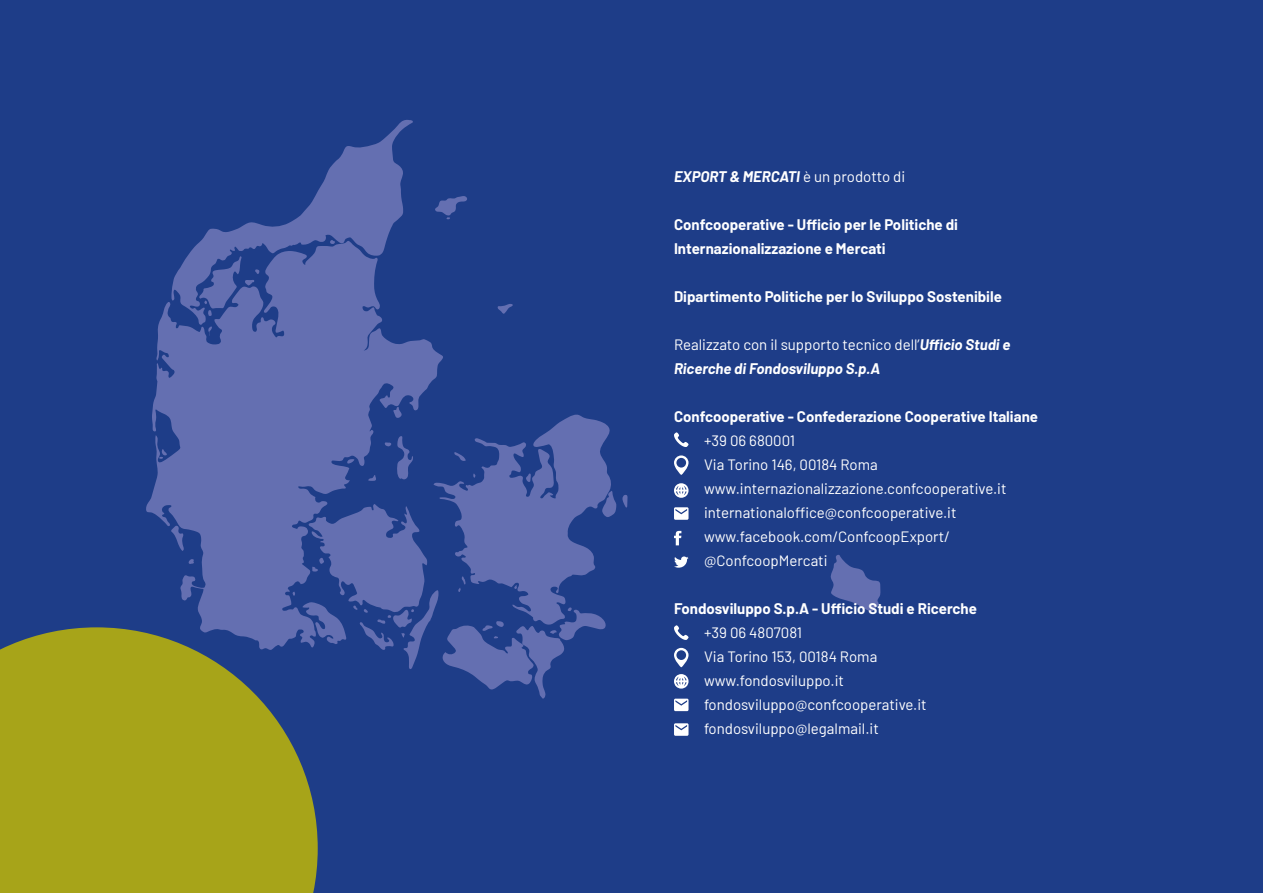
<style>
.page{position:relative;width:1263px;height:893px;background:#1e3d88}
.page>*{position:absolute;margin:0;border:0;box-sizing:border-box;transform-origin:0 0}
.t1{font:15px/24px "Barlow";color:#fff}
.t2{font:700 15px/24px "Barlow";color:#fff}
.t3{font:italic 700 15px/24px "Barlow";color:#fff}
.s1{font-weight:400;font-style:normal}
</style>
<div class="page">
<svg style="left:0;top:627px;width:318px;height:266px;background:#9a9a23"></svg>
<svg style="left:674px;top:723px;width:14px;height:13px"></svg>
<svg style="left:674px;top:699px;width:14px;height:12px"></svg>
<svg style="left:674px;top:507px;width:14px;height:13px"></svg>
<svg style="left:674px;top:483px;width:14px;height:15px"></svg>
<svg style="left:674px;top:674px;width:14px;height:15px"></svg>
<svg style="left:674px;top:648px;width:14px;height:19px"></svg>
<svg style="left:674px;top:455px;width:14px;height:20px"></svg>
<svg style="left:674px;top:625px;width:15px;height:15px"></svg>
<svg style="left:674px;top:432px;width:15px;height:15px"></svg>
<svg style="left:674px;top:556px;width:14px;height:12px"></svg>
<svg style="left:674px;top:531px;width:7px;height:14px"></svg>
<svg style="left:622px;top:495px;width:5px;height:13px"></svg>
<svg style="left:830px;top:555px;width:50px;height:56px"></svg>
<svg style="left:201px;top:120px;width:212px;height:121px"></svg>
<svg style="left:146px;top:241px;width:297px;height:409px;fill:#646fb1"></svg>
<svg style="left:435px;top:196px;width:32px;height:23px"></svg>
<svg style="left:497px;top:304px;width:16px;height:10px"></svg>
<svg style="left:302px;top:407px;width:314px;height:292px"></svg>
<p class="t3" style="left:674px;top:164px;width:233px">EXPORT &amp; MERCATI <span class="s1">è un prodotto di</span></p>
<p class="t2" style="left:674px;top:212px;width:286px">Confcooperative - Ufficio per le Politiche di<br>Internazionalizzazione e Mercati</p>
<p class="t2" style="left:674px;top:284px;width:329px">Dipartimento Politiche per lo Sviluppo Sostenibile</p>
<p class="t3" style="left:674px;top:332px;width:338px"><span class="s1">Realizzato con il supporto tecnico dell’</span>Ufficio Studi e<br>Ricerche di Fondosviluppo S.p.A</p>
<p class="t2" style="left:674px;top:404px;width:366px">Confcooperative - Confederazione Cooperative Italiane</p>
<p class="t1" style="left:704px;top:428px;width:304px">+39 06 680001<br>Via Torino 146, 00184 Roma www.internazionalizzazione.confcooperative.it internationaloffice@confcooperative.it www.facebook.com/ConfcoopExport/ @ConfcoopMercati</p>
<p class="t2" style="left:674px;top:596px;width:304px">Fondosviluppo S.p.A - Ufficio Studi e Ricerche</p>
<p class="t1" style="left:704px;top:620px;width:224px">+39 06 4807081<br>Via Torino 153, 00184 Roma www.fondosviluppo.it fondosviluppo@confcooperative.it fondosviluppo@legalmail.it</p>
</div>
